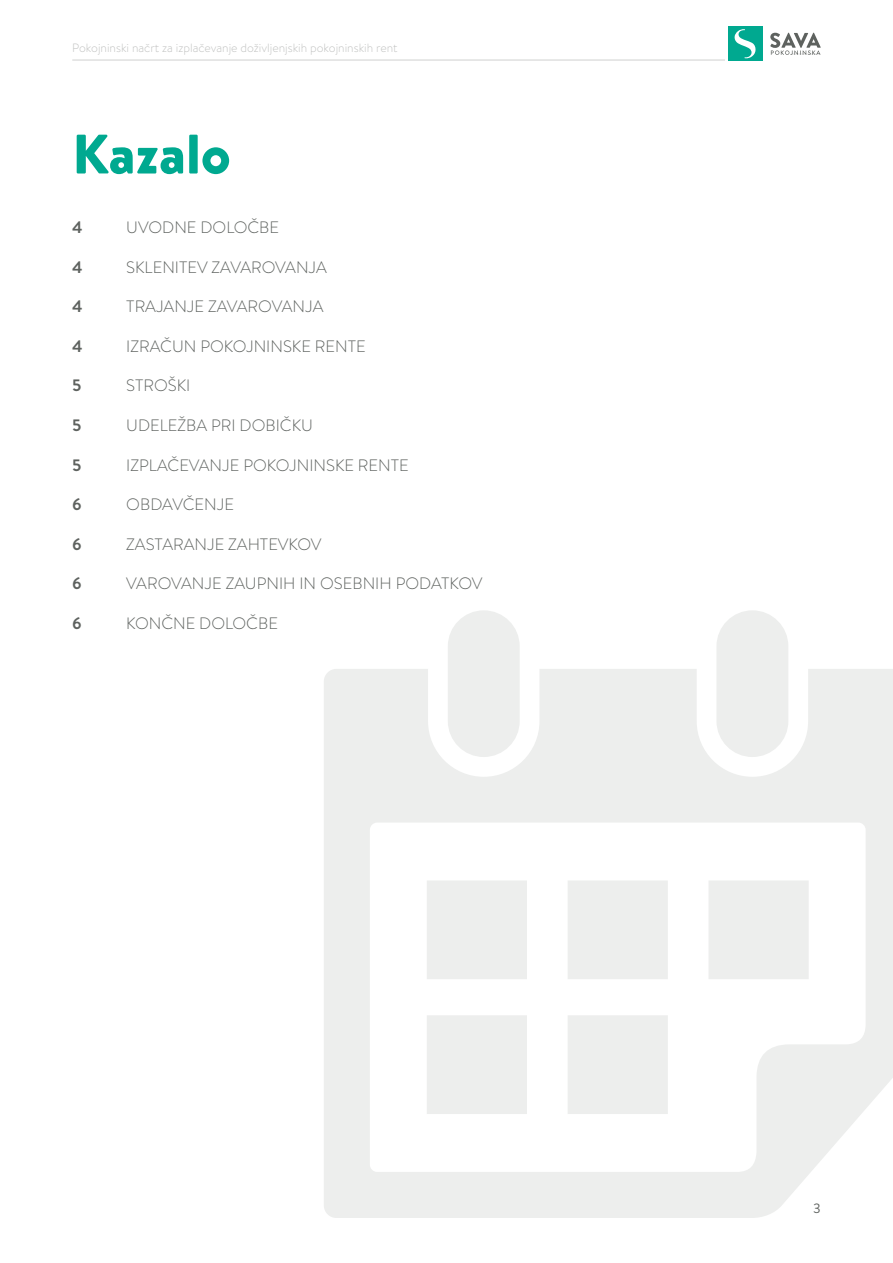
<style>
.page{position:relative;width:893px;height:1263px;background:#fff}
.page>*{position:absolute;margin:0;border:0;box-sizing:border-box;transform-origin:0 0}
.t1{font:900 55.5px "Brandon Text";color:#00a990}
.t2{font:300 16.5px "Brandon Text";color:#5e625f}
.t3{font:700 16.5px "Brandon Text";color:#5e625f}
.t4{font:13.5px "Brandon Text";color:#5e625f}
.t5{font:300 12px "Brandon Text";color:#bfc0bf}
</style>
<div class="page">
<svg style="left:324px;top:610px;width:569px;height:608px;fill:#edeeed"></svg>
<hr style="left:72px;top:59px;width:653px;height:2px;background:#dfe0df">
<div style="left:728px;top:27px;width:34px;height:34px;background:#00a990"></div>
<svg style="left:734px;top:29px;width:22px;height:29px"></svg>
<svg style="left:770px;top:33px;width:51px;height:22px"></svg>
<p class="t5" style="left:72px;top:39px;width:327px">Pokojninski načrt za izplačevanje doživljenjskih pokojninskih rent</p>
<h1 class="t1" style="left:72px;top:115px;width:160px">Kazalo</h1>
<p class="t3" style="left:72px;top:216px;width:12px">4</p>
<p class="t2" style="left:126px;top:216px;width:154px">UVODNE DOLOČBE</p>
<p class="t3" style="left:72px;top:255px;width:12px">4</p>
<p class="t2" style="left:126px;top:256px;width:202px">SKLENITEV ZAVAROVANJA</p>
<p class="t3" style="left:72px;top:295px;width:12px">4</p>
<p class="t2" style="left:126px;top:295px;width:199px">TRAJANJE ZAVAROVANJA</p>
<p class="t3" style="left:72px;top:334px;width:12px">4</p>
<p class="t2" style="left:126px;top:335px;width:241px">IZRAČUN POKOJNINSKE RENTE</p>
<p class="t3" style="left:72px;top:374px;width:11px">5</p>
<p class="t2" style="left:126px;top:374px;width:66px">STROŠKI</p>
<p class="t3" style="left:72px;top:414px;width:11px">5</p>
<p class="t2" style="left:126px;top:414px;width:188px">UDELEŽBA PRI DOBIČKU</p>
<p class="t3" style="left:72px;top:453px;width:11px">5</p>
<p class="t2" style="left:126px;top:454px;width:284px">IZPLAČEVANJE POKOJNINSKE RENTE</p>
<p class="t3" style="left:72px;top:493px;width:11px">6</p>
<p class="t2" style="left:126px;top:493px;width:109px">OBDAVČENJE</p>
<p class="t3" style="left:72px;top:532px;width:11px">6</p>
<p class="t2" style="left:126px;top:533px;width:197px">ZASTARANJE ZAHTEVKOV</p>
<p class="t3" style="left:72px;top:572px;width:11px">6</p>
<p class="t2" style="left:126px;top:572px;width:358px">VAROVANJE ZAUPNIH IN OSEBNIH PODATKOV</p>
<p class="t3" style="left:72px;top:612px;width:11px">6</p>
<p class="t2" style="left:126px;top:612px;width:153px">KONČNE DOLOČBE</p>
<p class="t4" style="left:813px;top:1199px;width:9px">3</p>
</div>
